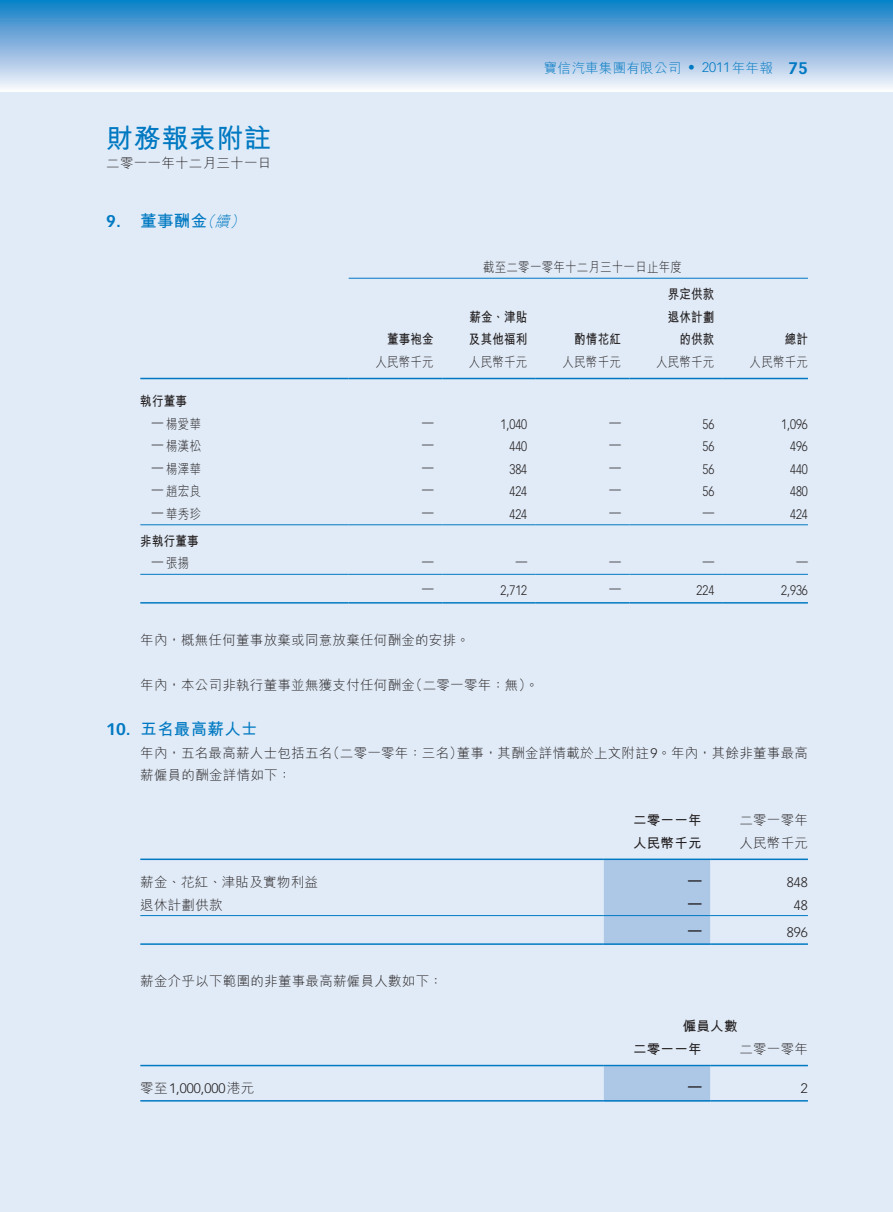
<style>
.page{position:relative;width:893px;height:1212px;background:#e1ebf7}
.page>*{position:absolute;margin:0;border:0;box-sizing:border-box;transform-origin:0 0}
.t1{font:700 27px "M Hei HK";letter-spacing:.02em;color:#0079c2}
.t2{font:700 16.5px "M Hei HK";letter-spacing:.02em;color:#0079c2}
.t3{font:700 16.5px "Vectora LT Std";color:#0079c2}
.t4{font:300 13.5px/22.5px "M Hei HK";letter-spacing:.02em;color:#231f20}
.t5{font:300 13.5px "Vectora LT Std";color:#231f20;scale:.85 1}
.t6{font:300 13.5px "M Hei HK";letter-spacing:.02em;color:#231f20;scale:.85 1}
.t7{font:700 13.5px/22.5px "M Hei HK";letter-spacing:.02em;color:#231f20;scale:.85 1}
.t8{font:300 13.5px "Vectora LT Std";color:#231f20}
.t9{font:700 13.5px/22.5px "M Hei HK";letter-spacing:.02em;color:#231f20}
.t10{font:300 13.5px "M Hei HK";letter-spacing:.02em;color:#0079c2}
.t11{font:700 13.5px "Vectora LT Std";color:#231f20}
.s1{font-family:"Vectora LT Std"}
.s2{font-weight:300;font-style:italic;font-size:15px}
.s3{font-family:"M Hei HK"}
</style>
<div class="page">
<div style="left:0;top:0;width:893px;height:91px;background:linear-gradient(to bottom,#107bc4,#fcf3fb)"></div>
<hr style="left:349px;top:278px;width:459px;height:1px;background:#0079c2">
<hr style="left:140px;top:378px;width:209px;height:1px;background:#0079c2">
<hr style="left:349px;top:378px;width:93px;height:1px;background:#0079c2">
<hr style="left:442px;top:378px;width:94px;height:1px;background:#0079c2">
<hr style="left:536px;top:378px;width:93px;height:1px;background:#0079c2">
<hr style="left:629px;top:378px;width:94px;height:1px;background:#0079c2">
<hr style="left:723px;top:378px;width:85px;height:1px;background:#0079c2">
<hr style="left:140px;top:524px;width:209px;height:1px;background:#0079c2">
<hr style="left:349px;top:524px;width:93px;height:1px;background:#0079c2">
<hr style="left:442px;top:524px;width:94px;height:1px;background:#0079c2">
<hr style="left:536px;top:524px;width:93px;height:1px;background:#0079c2">
<hr style="left:629px;top:524px;width:94px;height:1px;background:#0079c2">
<hr style="left:723px;top:524px;width:85px;height:1px;background:#0079c2">
<hr style="left:140px;top:574px;width:209px;height:1px;background:#0079c2">
<hr style="left:349px;top:574px;width:93px;height:1px;background:#0079c2">
<hr style="left:442px;top:574px;width:94px;height:1px;background:#0079c2">
<hr style="left:536px;top:574px;width:93px;height:1px;background:#0079c2">
<hr style="left:629px;top:574px;width:94px;height:1px;background:#0079c2">
<hr style="left:723px;top:574px;width:85px;height:1px;background:#0079c2">
<hr style="left:140px;top:602px;width:209px;height:2px;background:#0079c2">
<hr style="left:349px;top:602px;width:93px;height:2px;background:#0079c2">
<hr style="left:442px;top:602px;width:94px;height:2px;background:#0079c2">
<hr style="left:536px;top:602px;width:93px;height:2px;background:#0079c2">
<hr style="left:629px;top:602px;width:94px;height:2px;background:#0079c2">
<hr style="left:723px;top:602px;width:85px;height:2px;background:#0079c2">
<div style="left:604px;top:860px;width:106px;height:83px;background:#adc7e7"></div>
<hr style="left:140px;top:858px;width:464px;height:2px;background:#0079c2">
<hr style="left:604px;top:858px;width:106px;height:2px;background:#0079c2">
<hr style="left:710px;top:858px;width:98px;height:2px;background:#0079c2">
<hr style="left:140px;top:915px;width:464px;height:1px;background:#0079c2">
<hr style="left:604px;top:915px;width:106px;height:1px;background:#0079c2">
<hr style="left:710px;top:915px;width:98px;height:1px;background:#0079c2">
<hr style="left:140px;top:943px;width:464px;height:2px;background:#0079c2">
<hr style="left:604px;top:943px;width:106px;height:2px;background:#0079c2">
<hr style="left:710px;top:943px;width:98px;height:2px;background:#0079c2">
<div style="left:604px;top:1066px;width:106px;height:34px;background:#adc7e7"></div>
<hr style="left:140px;top:1065px;width:464px;height:1px;background:#0079c2">
<hr style="left:604px;top:1065px;width:106px;height:1px;background:#0079c2">
<hr style="left:710px;top:1065px;width:98px;height:1px;background:#0079c2">
<hr style="left:140px;top:1100px;width:464px;height:1px;background:#0079c2">
<hr style="left:604px;top:1100px;width:106px;height:1px;background:#0079c2">
<hr style="left:710px;top:1100px;width:98px;height:1px;background:#0079c2">
<h1 class="t1" style="left:106px;top:118px;width:166px">財務報表附註</h1>
<p class="t4" style="left:106px;top:152px;width:166px">二零一一年十二月三十一日</p>
<p class="t2" style="left:106px;top:209px;width:143px"><span class="s1">9.</span> 董事酬金<span class="s2">（續）</span></p>
<p class="t10" style="left:544px;top:61px;width:231px">寶信汽車集團有限公司 <span class="s1">• 2011</span>年年報</p>
<p class="t3" style="left:788px;top:58px;width:21px">75</p>
<p class="t7" style="left:387px;top:327px;width:56px">董事袍金</p>
<p class="t6" style="left:483px;top:260px;width:235px">截至二零一零年十二月三十一日止年度</p>
<p class="t7" style="left:469px;top:304px;width:70px">薪金、津貼及其他福利</p>
<p class="t7" style="left:574px;top:327px;width:56px">酌情花紅</p>
<p class="t7" style="left:668px;top:282px;width:56px;text-align:right">界定供款退休計劃的供款</p>
<p class="t7" style="left:785px;top:327px;width:29px">總計</p>
<p class="t6" style="left:375px;top:355px;width:70px">人民幣千元</p>
<p class="t6" style="left:469px;top:355px;width:70px">人民幣千元</p>
<p class="t6" style="left:562px;top:355px;width:70px">人民幣千元</p>
<p class="t6" style="left:656px;top:355px;width:70px">人民幣千元</p>
<p class="t6" style="left:750px;top:355px;width:70px">人民幣千元</p>
<p class="t7" style="left:140px;top:389px;width:56px">執行董事</p>
<p class="t6" style="left:152px;top:417px;width:60px"><span class="s1">—</span> 楊愛華</p>
<p class="t5" style="left:422px;top:414px;width:15px">—</p>
<p class="t5" style="left:500px;top:416px;width:33px">1,040</p>
<p class="t5" style="left:609px;top:414px;width:15px">—</p>
<p class="t5" style="left:702px;top:416px;width:16px">56</p>
<p class="t5" style="left:781px;top:416px;width:33px">1,096</p>
<p class="t6" style="left:152px;top:440px;width:60px"><sup>—</sup> 楊漢松</p>
<p class="t5" style="left:422px;top:437px;width:15px">—</p>
<p class="t5" style="left:509px;top:439px;width:23px">440</p>
<p class="t5" style="left:609px;top:437px;width:15px">—</p>
<p class="t5" style="left:702px;top:439px;width:16px">56</p>
<p class="t5" style="left:790px;top:439px;width:23px">496</p>
<p class="t6" style="left:152px;top:462px;width:60px"><sup>—</sup> 楊澤華</p>
<p class="t5" style="left:422px;top:459px;width:15px">—</p>
<p class="t5" style="left:509px;top:461px;width:23px">384</p>
<p class="t5" style="left:609px;top:459px;width:15px">—</p>
<p class="t5" style="left:702px;top:461px;width:16px">56</p>
<p class="t5" style="left:790px;top:461px;width:23px">440</p>
<p class="t6" style="left:152px;top:485px;width:60px"><sup>—</sup> 趙宏良</p>
<p class="t5" style="left:422px;top:482px;width:15px">—</p>
<p class="t5" style="left:509px;top:484px;width:23px">424</p>
<p class="t5" style="left:609px;top:482px;width:15px">—</p>
<p class="t5" style="left:702px;top:484px;width:16px">56</p>
<p class="t5" style="left:790px;top:484px;width:23px">480</p>
<p class="t6" style="left:152px;top:507px;width:60px"><sup>—</sup> 華秀珍</p>
<p class="t5" style="left:422px;top:504px;width:15px">—</p>
<p class="t5" style="left:509px;top:506px;width:23px">424</p>
<p class="t5" style="left:609px;top:504px;width:15px">—</p>
<p class="t5" style="left:703px;top:504px;width:15px">—</p>
<p class="t5" style="left:790px;top:506px;width:23px">424</p>
<p class="t7" style="left:140px;top:529px;width:70px">非執行董事</p>
<p class="t6" style="left:152px;top:557px;width:46px"><span class="s1">—</span> 張揚</p>
<p class="t5" style="left:422px;top:554px;width:15px">—</p>
<p class="t5" style="left:516px;top:554px;width:15px">—</p>
<p class="t5" style="left:609px;top:554px;width:15px">—</p>
<p class="t5" style="left:703px;top:554px;width:15px">—</p>
<p class="t5" style="left:796px;top:554px;width:15px">—</p>
<p class="t5" style="left:422px;top:581px;width:15px">—</p>
<p class="t5" style="left:500px;top:583px;width:33px">2,712</p>
<p class="t5" style="left:609px;top:581px;width:15px">—</p>
<p class="t5" style="left:696px;top:583px;width:23px">224</p>
<p class="t5" style="left:781px;top:583px;width:33px">2,936</p>
<p class="t4" style="left:140px;top:629px;width:331px">年內，概無任何董事放棄或同意放棄任何酬金的安排。</p>
<p class="t4" style="left:140px;top:674px;width:400px">年內，本公司非執行董事並無獲支付任何酬金（二零一零年：無）。</p>
<p class="t2" style="left:106px;top:717px;width:153px"><span class="s1">10.</span> 五名最高薪人士</p>
<p class="t4" style="left:140px;top:741px;width:669px">年內，五名最高薪人士包括五名（二零一零年：三名）董事，其酬金詳情載於上文附註<span class="s1">9</span>。年內，其餘非董事最高薪僱員的酬金詳情如下：</p>
<p class="t9" style="left:633px;top:808px;width:70px">二零一一年</p>
<p class="t4" style="left:739px;top:809px;width:70px">二零一零年</p>
<p class="t9" style="left:633px;top:830px;width:70px">人民幣千元</p>
<p class="t4" style="left:739px;top:831px;width:70px">人民幣千元</p>
<p class="t4" style="left:140px;top:871px;width:179px">薪金、花紅、津貼及實物利益</p>
<p class="t11" style="left:688px;top:872px;width:15px">—</p>
<p class="t8" style="left:787px;top:875px;width:23px">848</p>
<p class="t4" style="left:140px;top:893px;width:84px">退休計劃供款</p>
<p class="t11" style="left:688px;top:895px;width:15px">—</p>
<p class="t8" style="left:794px;top:897px;width:16px">48</p>
<p class="t11" style="left:688px;top:922px;width:15px">—</p>
<p class="t8" style="left:787px;top:924px;width:23px">896</p>
<p class="t4" style="left:140px;top:970px;width:304px">薪金介乎以下範圍的非董事最高薪僱員人數如下：</p>
<p class="t9" style="left:633px;top:1014px;width:106px;text-indent:50px">僱員人數二零一一年</p>
<p class="t4" style="left:739px;top:1037px;width:70px">二零一零年</p>
<p class="t8" style="left:140px;top:1081px;width:116px"><span class="s3">零至</span>1,000,000<span class="s3">港元</span></p>
<p class="t11" style="left:688px;top:1078px;width:15px">—</p>
<p class="t8" style="left:801px;top:1081px;width:9px">2</p>
</div>
